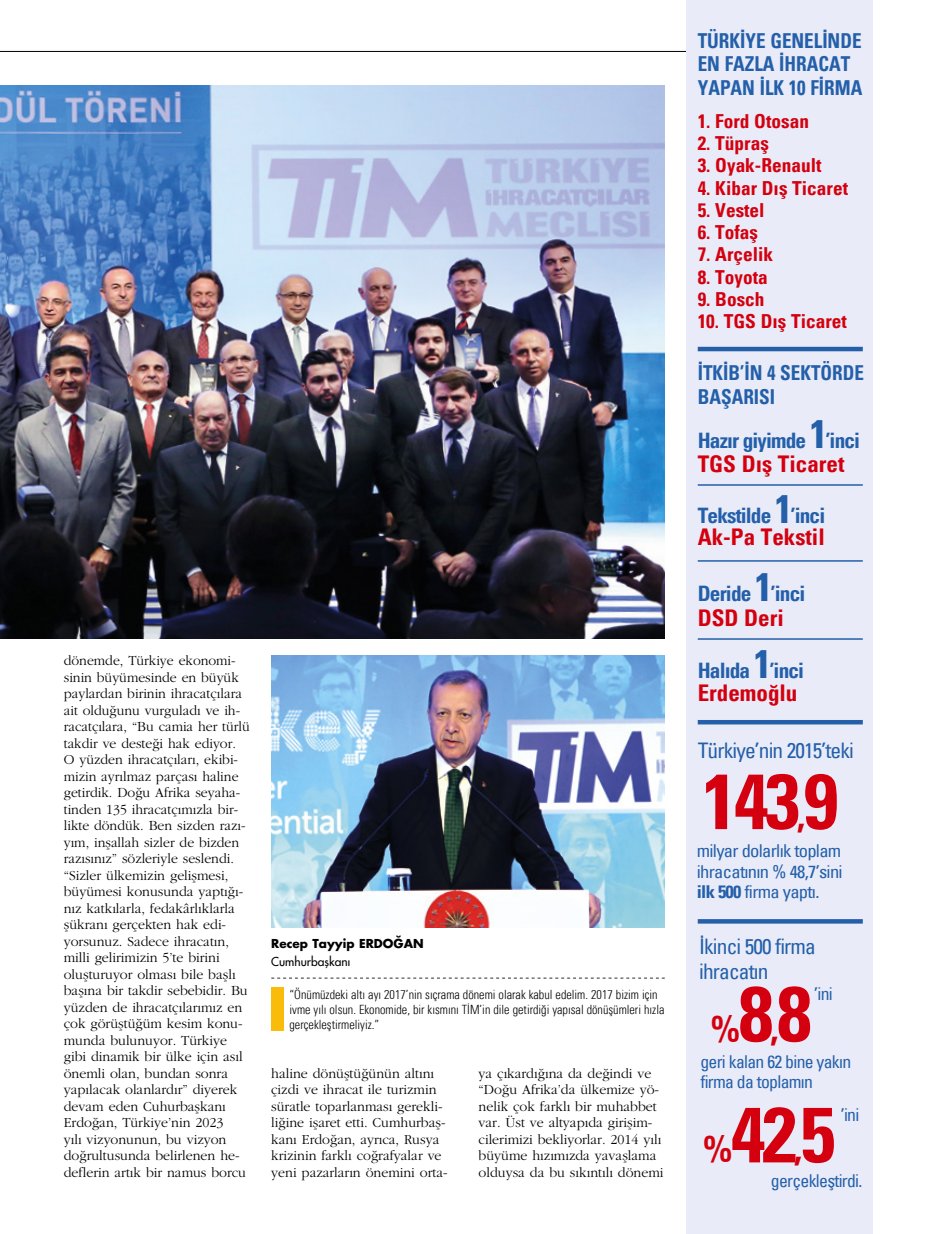
<style>
.page{position:relative;width:936px;height:1234px;background:#fff}
.page>*{position:absolute;margin:0;border:0;box-sizing:border-box;transform-origin:0 0}
.t1{font:700 78px "Univers Con T";color:#d4000f}
.t2{font:700 37.5px "Univers Con T";color:#d4000f}
.t3{font:700 22.95px "Univers Con T";color:#d4000f}
.t4{font:21.45px/24.8px "Univers Con T";letter-spacing:-.04em;color:#245faa}
.t5{font:700 21.3px "Univers Con T";letter-spacing:-.04em;color:#245faa}
.t6{font:700 20.55px/23.7px "Univers Con T";color:#245faa;scale:.93 1}
.t7{font:700 19.35px "Univers Con T";color:#d4000f}
.t8{font:17.7px/20.4px "Univers Con T";letter-spacing:-.04em;color:#245faa;text-align:justify;scale:1.05 1}
.t9{font:17.7px/20.4px "Univers Con T";letter-spacing:-.04em;color:#245faa}
.t10{font:14.25px/16.5px "Garamond Tr";color:#000}
.t11{font:300 12.75px/15px "Univers Con T";color:#000;scale:.96 1}
.t12{font:12px/18.1px "Futura Bold Tr";color:#000}
.s1{font-family:"Futura Tr"}
.s2{font-size:39.6px}
.s3{font-size:37.5px}
.s4{font-weight:700}
.s5{font-size:78px}
</style>
<div class="page">
<hr style="left:0;top:51px;width:872px;height:1px;background:#000">
<svg style="left:271px;top:977px;width:393px;height:1px"></svg>
<div style="left:271px;top:986px;width:13px;height:44px;background:#fabc0a"></div>
<img style="left:0;top:85px;width:664px;height:553px">
<img style="left:271px;top:655px;width:393px;height:272px">
<div style="left:686px;top:0;width:186px;height:1233px;background:#e9ecf8"></div>
<hr style="left:697px;top:347px;width:165px;height:4px;background:#245faa">
<div style="left:697px;top:719px;width:165px;height:5px;background:#245faa"></div>
<svg style="left:697px;top:919px;width:165px;height:4px"></svg>
<hr style="left:697px;top:484px;width:165px;height:1px;background:#245faa">
<hr style="left:697px;top:560px;width:165px;height:1px;background:#245faa">
<hr style="left:697px;top:638px;width:165px;height:1px;background:#245faa">
<p class="t10" style="left:64px;top:651px;width:188px">dönemde, Türkiye ekonomi&shy;sinin büyümesinde en büyük paylardan birinin ihracatçılara ait olduğunu vurguladı ve ih&shy;racatçılara, “Bu camia her türlü takdir ve desteği hak ediyor.<br>O yüzden ihracatçıları, ekibi&shy;mizin ayrılmaz parçası haline getirdik. Doğu Afrika seyaha&shy;tinden 135 ihracatçımızla bir&shy;likte döndük. Ben sizden razı&shy;yım, inşallah sizler de bizden razısınız” sözleriyle seslendi. “Sizler ülkemizin gelişmesi, büyümesi konusunda yaptığı&shy;nız katkılarla, fedakârlıklarla şükranı gerçekten hak edi&shy;yorsunuz. Sadece ihracatın, milli gelirimizin 5’te birini oluşturuyor olması bile başlı başına bir takdir sebebidir. Bu yüzden de ihracatçılarımız en çok görüştüğüm kesim konu&shy;munda bulunuyor. Türkiye gibi dinamik bir ülke için asıl önemli olan, bundan sonra yapılacak olanlardır” diyerek devam eden Cuhurbaşkanı<br>Erdoğan, Türkiye’nin 2023<br>yılı vizyonunun, bu vizyon doğrultusunda belirlenen he&shy;deflerin artık bir namus borcu</p>
<p class="t12" style="left:271px;top:933px;width:154px">Recep Tayyip ERDOĞAN<br><span class="s1">Cumhurbaşkanı</span></p>
<p class="t11" style="left:289px;top:986px;width:392px">“Önümüzdeki altı ayı 2017’nin sıçrama dönemi olarak kabul edelim. 2017 bizim için ivme yılı olsun. Ekonomide, bir kısmını TİM’in dile getirdiği yapısal dönüşümleri hızla gerçekleştirmeliyiz.”</p>
<p class="t10" style="left:271px;top:1064px;width:178px">haline dönüştüğünün altını çizdi ve ihracat ile turizmin süratle toparlanması gerekli&shy;liğine işaret etti. Cumhurbaş&shy;kanı Erdoğan, ayrıca, Rusya krizinin farklı coğrafyalar ve yeni pazarların önemini orta-</p>
<p class="t10" style="left:478px;top:1064px;width:186px">ya çıkardığına da değindi ve “Doğu Afrika’da ülkemize yö&shy;nelik çok farklı bir muhabbet var. Üst ve altyapıda girişim&shy;cilerimizi bekliyorlar. 2014 yılı büyüme hızımızda yavaşlama olduysa da bu sıkıntılı dönemi</p>
<p class="t6" style="left:697px;top:28px;width:178px">TÜRKİYE GENELİNDE<br>EN FAZLA İHRACAT<br>YAPAN İLK 10 FİRMA</p>
<p class="t7" style="left:697px;top:109px;width:113px">1. Ford Otosan</p>
<p class="t7" style="left:697px;top:131px;width:73px">2. Tüpraş</p>
<p class="t7" style="left:697px;top:153px;width:125px">3. Oyak-Renault</p>
<p class="t7" style="left:697px;top:176px;width:152px">4. Kibar Dış Ticaret</p>
<p class="t7" style="left:697px;top:198px;width:68px">5. Vestel</p>
<p class="t7" style="left:697px;top:220px;width:62px">6. Tofaş</p>
<p class="t7" style="left:697px;top:242px;width:77px">7. Arçelik</p>
<p class="t7" style="left:697px;top:265px;width:72px">8. Toyota</p>
<p class="t7" style="left:697px;top:287px;width:68px">9. Bosch</p>
<p class="t7" style="left:697px;top:309px;width:151px">10. TGS Dış Ticaret</p>
<p class="t6" style="left:697px;top:360px;width:180px">İTKİB’İN 4 SEKTÖRDE<br>BAŞARISI</p>
<p class="t5" style="left:697px;top:427px;width:164px">Hazır giyimde <span class="s2">1</span>’inci</p>
<p class="t3" style="left:697px;top:450px;width:148px">TGS Dış Ticaret</p>
<p class="t5" style="left:697px;top:502px;width:129px">Tekstilde <span class="s2">1</span>’inci</p>
<p class="t3" style="left:697px;top:522px;width:128px">Ak-Pa Tekstil</p>
<p class="t5" style="left:697px;top:579px;width:109px">Deride <span class="s2">1</span>’inci</p>
<p class="t3" style="left:697px;top:603px;width:88px">DSD Deri</p>
<p class="t5" style="left:697px;top:657px;width:108px">Halıda <span class="s2">1</span>’inci</p>
<p class="t3" style="left:697px;top:678px;width:101px">Erdemoğlu</p>
<p class="t4" style="left:697px;top:737px;width:158px">Türkiye’nin 2015’teki</p>
<p class="t1" style="left:702px;top:753px;width:137px">143<span class="s3">,</span>9</p>
<p class="t8" style="left:696px;top:840px;width:140px">milyar dolarlık toplam ihracatının % 48,7’sini <span class="s4">ilk 500</span> firma yaptı.</p>
<p class="t4" style="left:699px;top:933px;width:118px">İkinci 500 firma ihracatın</p>
<p class="t2" style="left:711px;top:1004px;width:102px">%<span class="s5">8</span>,<span class="s5">8</span></p>
<p class="t9" style="left:814px;top:983px;width:20px">’ini</p>
<p class="t9" style="left:700px;top:1050px;width:152px">geri kalan 62 bine yakın firma da toplamın</p>
<p class="t1" style="left:703px;top:1086px;width:134px"><span class="s3">%</span>42<span class="s3">,</span>5</p>
<p class="t9" style="left:840px;top:1104px;width:20px">’ini</p>
<p class="t9" style="left:770px;top:1170px;width:93px">gerçekleştirdi.</p>
</div>
